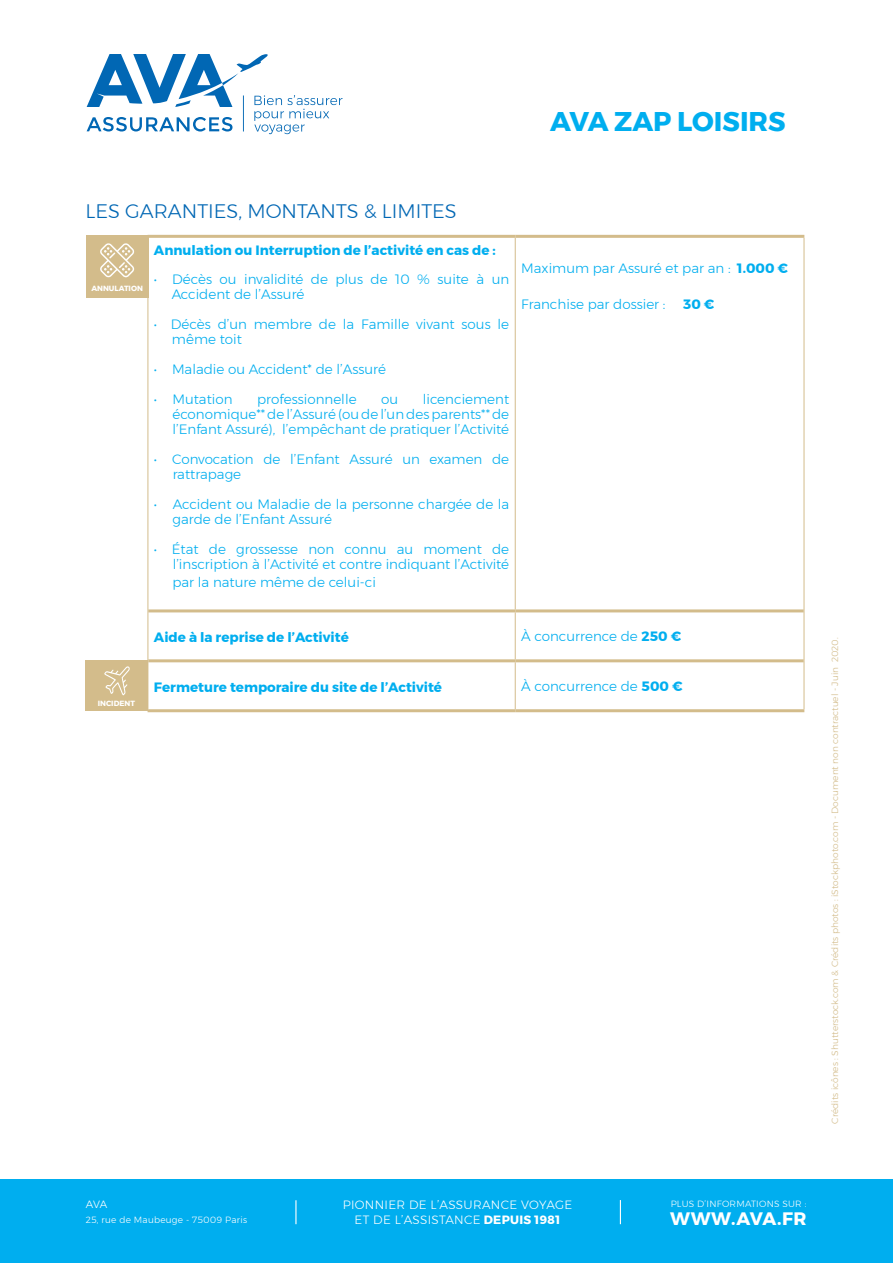
<style>
.page{position:relative;width:893px;height:1263px;background:#fff}
.page>*{position:absolute;margin:0;border:0;box-sizing:border-box;transform-origin:0 0}
.t1{font:700 27px "Montserrat";color:#00aeef}
.TITRE_PARAGRAPHE{font:300 19.5px "Montserrat";color:#0167b4}
.t2{font:700 18px "Montserrat";letter-spacing:.025em;color:#fff}
.CHAPÔ_produit{font:300 13.5px/15px "Montserrat";color:#00aeef}
.CHAPÔ_produit-2{font:700 13.5px "Montserrat";color:#00aeef}
.t3{font:300 12px/15px "Montserrat";letter-spacing:.025em;color:#fff;text-align:center}
.t4{font:300 10.5px "Montserrat";color:#fff}
.t5{font:300 9px "Montserrat";color:#d3bc8b}
.t6{font:300 9px "Montserrat";letter-spacing:.025em;color:#fff}
.t7{font:700 7.5px "Montserrat";color:#fff}
.s1{font-weight:700}
</style>
<div class="page">
<div style="left:0;top:1179px;width:893px;height:84px;background:#00aeef"></div>
<svg style="left:295px;top:1200px;width:1px;height:24px"></svg>
<svg style="left:620px;top:1200px;width:1px;height:24px"></svg>
<svg style="left:87px;top:54px;width:255px;height:80px"></svg>
<hr style="left:148px;top:238px;width:1px;height:373px;background:#d3bc8b">
<hr style="left:515px;top:238px;width:1px;height:371px;background:#d3bc8b">
<hr style="left:804px;top:238px;width:1px;height:373px;background:#d3bc8b">
<hr style="left:148px;top:611px;width:1px;height:50px;background:#d3bc8b">
<hr style="left:515px;top:612px;width:1px;height:47px;background:#d3bc8b">
<hr style="left:804px;top:611px;width:1px;height:50px;background:#d3bc8b">
<hr style="left:148px;top:661px;width:1px;height:48px;background:#d3bc8b">
<hr style="left:515px;top:662px;width:1px;height:47px;background:#d3bc8b">
<hr style="left:804px;top:661px;width:1px;height:48px;background:#d3bc8b">
<hr style="left:148px;top:659px;width:367px;height:3px;background:#d3bc8b">
<hr style="left:515px;top:659px;width:289px;height:3px;background:#d3bc8b">
<hr style="left:148px;top:709px;width:367px;height:3px;background:#d3bc8b">
<hr style="left:515px;top:709px;width:289px;height:3px;background:#d3bc8b">
<hr style="left:148px;top:235px;width:367px;height:3px;background:#d3bc8b">
<hr style="left:515px;top:235px;width:289px;height:3px;background:#d3bc8b">
<hr style="left:148px;top:609px;width:367px;height:3px;background:#d3bc8b">
<hr style="left:515px;top:609px;width:289px;height:3px;background:#d3bc8b">
<div style="left:86px;top:235px;width:62px;height:63px;background:#d3bc8b"></div>
<svg style="left:100px;top:243px;width:35px;height:35px"></svg>
<div style="left:85px;top:660px;width:63px;height:51px;background:#d3bc8b"></div>
<svg style="left:104px;top:666px;width:26px;height:29px"></svg>
<h1 class="t1" style="left:550px;top:100px;width:237px">AVA ZAP LOISIRS</h1>
<p class="TITRE_PARAGRAPHE" style="left:85px;top:197px;width:373px">LES GARANTIES, MONTANTS &amp; LIMITES</p>
<p class="CHAPÔ_produit-2" style="left:154px;top:240px;width:343px">Annulation ou Interruption de l’activité en cas de :</p>
<p class="CHAPÔ_produit" style="left:172px;top:271px;width:339px;text-indent:-18px">• Décès ou invalidité de plus de 10 % suite à un<br>Accident de l’Assuré</p>
<p class="CHAPÔ_produit" style="left:172px;top:316px;width:339px;text-indent:-18px">• Décès d’un membre de la Famille vivant sous le même toit</p>
<p class="CHAPÔ_produit" style="left:154px;top:361px;width:234px">• Maladie ou Accident* de l’Assuré</p>
<p class="CHAPÔ_produit" style="left:154px;top:391px;width:80px">• Mutation</p>
<p class="CHAPÔ_produit" style="left:257px;top:391px;width:101px">professionnelle</p>
<p class="CHAPÔ_produit" style="left:381px;top:391px;width:19px">ou</p>
<p class="t7" style="left:91px;top:282px;width:53px">ANNULATION</p>
<p class="CHAPÔ_produit" style="left:172px;top:391px;width:338px;text-align:justify;text-indent:250px">licenciement économique** de l’Assuré (ou de l’un des parents** de l’Enfant Assuré), l’empêchant de pratiquer l’Activité</p>
<p class="CHAPÔ_produit" style="left:173px;top:451px;width:338px;text-indent:-19px">• Convocation de l’Enfant Assuré un examen de rattrapage</p>
<p class="CHAPÔ_produit" style="left:173px;top:496px;width:338px;text-indent:-19px">• Accident ou Maladie de la personne chargée de la garde de l’Enfant Assuré</p>
<p class="CHAPÔ_produit" style="left:154px;top:541px;width:357px;text-align:right">• État de grossesse non connu au moment de l’inscription à l’Activité et contre indiquant l’Activité</p>
<p class="CHAPÔ_produit" style="left:172px;top:574px;width:205px">par la nature même de celui-ci</p>
<p class="CHAPÔ_produit" style="left:521px;top:261px;width:268px">Maximum par Assuré et par an : <span class="s1">1.000 €</span></p>
<p class="CHAPÔ_produit" style="left:521px;top:297px;width:146px">Franchise par dossier :</p>
<p class="CHAPÔ_produit-2" style="left:683px;top:294px;width:33px">30 €</p>
<p class="t7" style="left:98px;top:697px;width:39px">INCIDENT</p>
<p class="CHAPÔ_produit-2" style="left:154px;top:627px;width:196px">Aide à la reprise de l’Activité</p>
<p class="CHAPÔ_produit" style="left:521px;top:629px;width:161px">À concurrence de <span class="s1">250 €</span></p>
<p class="CHAPÔ_produit-2" style="left:154px;top:677px;width:290px">Fermeture temporaire du site de l’Activité</p>
<p class="CHAPÔ_produit" style="left:521px;top:679px;width:163px">À concurrence de <span class="s1">500 €</span></p>
<p class="t5" style="left:828px;top:1123px;width:488px;rotate:-90deg">Crédits icônes : Shutterstock.com &amp; Crédits photos : iStockphoto.com - Document non contractuel - Juin 2020.</p>
<p class="t4" style="left:86px;top:1197px;width:23px">AVA</p>
<p class="t6" style="left:86px;top:1213px;width:163px">25, rue de Maubeuge - 75009 Paris</p>
<p class="t3" style="left:343px;top:1197px;width:231px">PIONNIER DE L’ASSURANCE VOYAGE<br>ET DE L’ASSISTANCE <span class="s1">DEPUIS 1981</span></p>
<p class="t6" style="left:671px;top:1196px;width:137px">PLUS D’INFORMATIONS SUR :</p>
<h3 class="t2" style="left:670px;top:1204px;width:138px">WWW.AVA.FR</h3>
</div>
